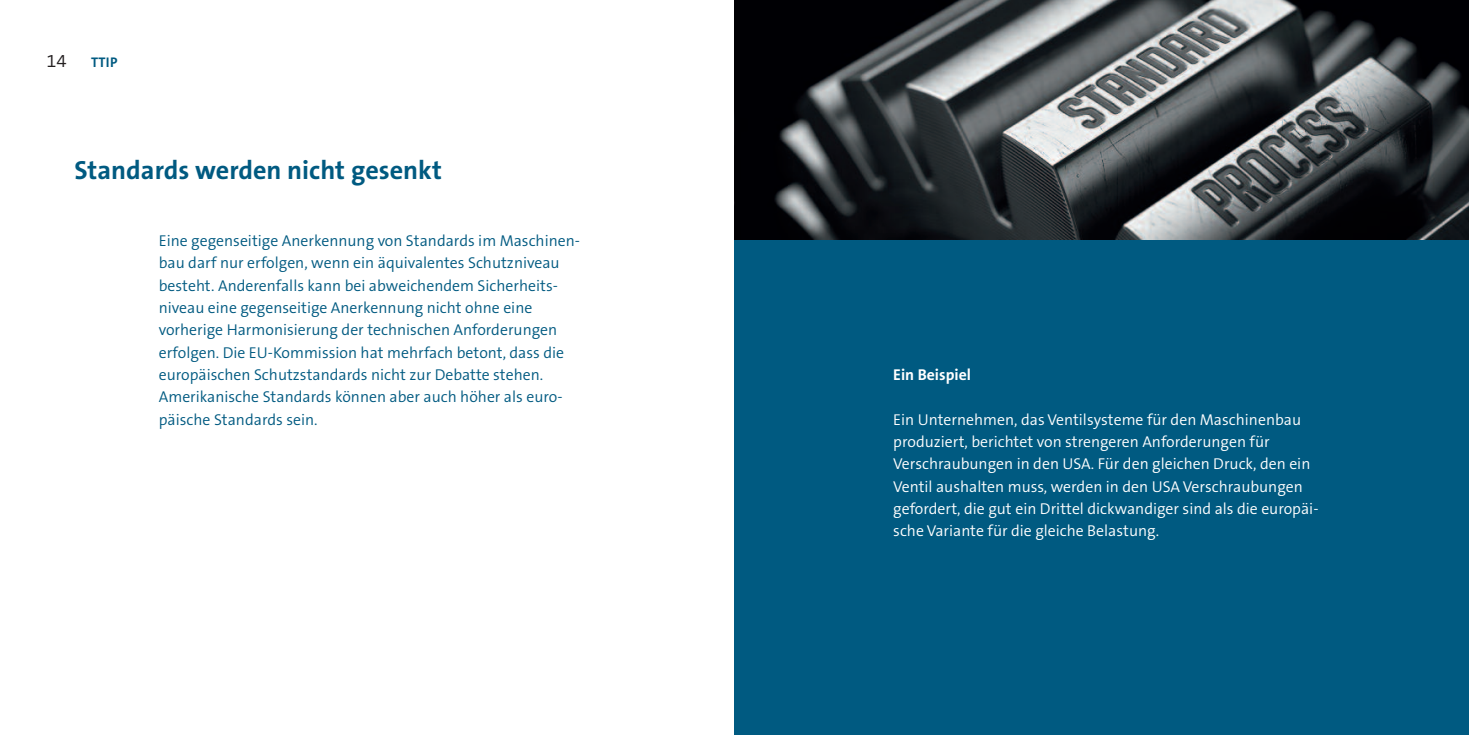
<style>
.page{position:relative;width:1469px;height:735px;background:#fff}
.page>*{position:absolute;margin:0;border:0;box-sizing:border-box;transform-origin:0 0}
.t1{font:700 26.25px "The Sans B7";color:#005a81}
.t2{font:300 18.38px "The Sans B4";color:#231f20}
.t3{font:300 15.75px/22.4px "The Sans B4";color:#005a81}
.t4{font:300 15.75px/22.4px "The Sans B4";color:#fff}
.t5{font:700 15.75px "The Sans B7";color:#fff}
.t6{font:700 14px "The Sans B7";color:#005a81}
</style>
<div class="page">
<div style="left:734px;top:0;width:734px;height:734px;background:#005a81"></div>
<img style="left:734px;top:0;width:734px;height:239px">
<p class="t2" style="left:46px;top:51px;width:22px">14</p>
<p class="t6" style="left:91px;top:55px;width:28px">TTIP</p>
<h1 class="t1" style="left:74px;top:156px;width:369px">Standards werden nicht gesenkt</h1>
<p class="t3" style="left:159px;top:230px;width:423px">Eine gegenseitige Anerkennung von Standards im Maschinen&shy;bau darf nur erfolgen, wenn ein äquivalentes Schutzniveau besteht. Anderenfalls kann bei abweichendem Sicherheits&shy;niveau eine gegenseitige Anerkennung nicht ohne eine vorherige Harmonisierung der technischen Anforderungen erfolgen. Die EU-Kommission hat mehrfach betont, dass die europäischen Schutzstandards nicht zur Debatte stehen.<br>Amerikanische Standards können aber auch höher als euro&shy;päische Standards sein.</p>
<p class="t5" style="left:893px;top:366px;width:79px">Ein Beispiel</p>
<p class="t4" style="left:893px;top:408px;width:427px">Ein Unternehmen, das Ventilsysteme für den Maschinenbau produziert, berichtet von strengeren Anforderungen für Verschraubungen in den USA. Für den gleichen Druck, den ein Ventil aushalten muss, werden in den USA Verschraubungen gefordert, die gut ein Drittel dickwandiger sind als die europäi&shy;sche Variante für die gleiche Belastung.</p>
</div>
